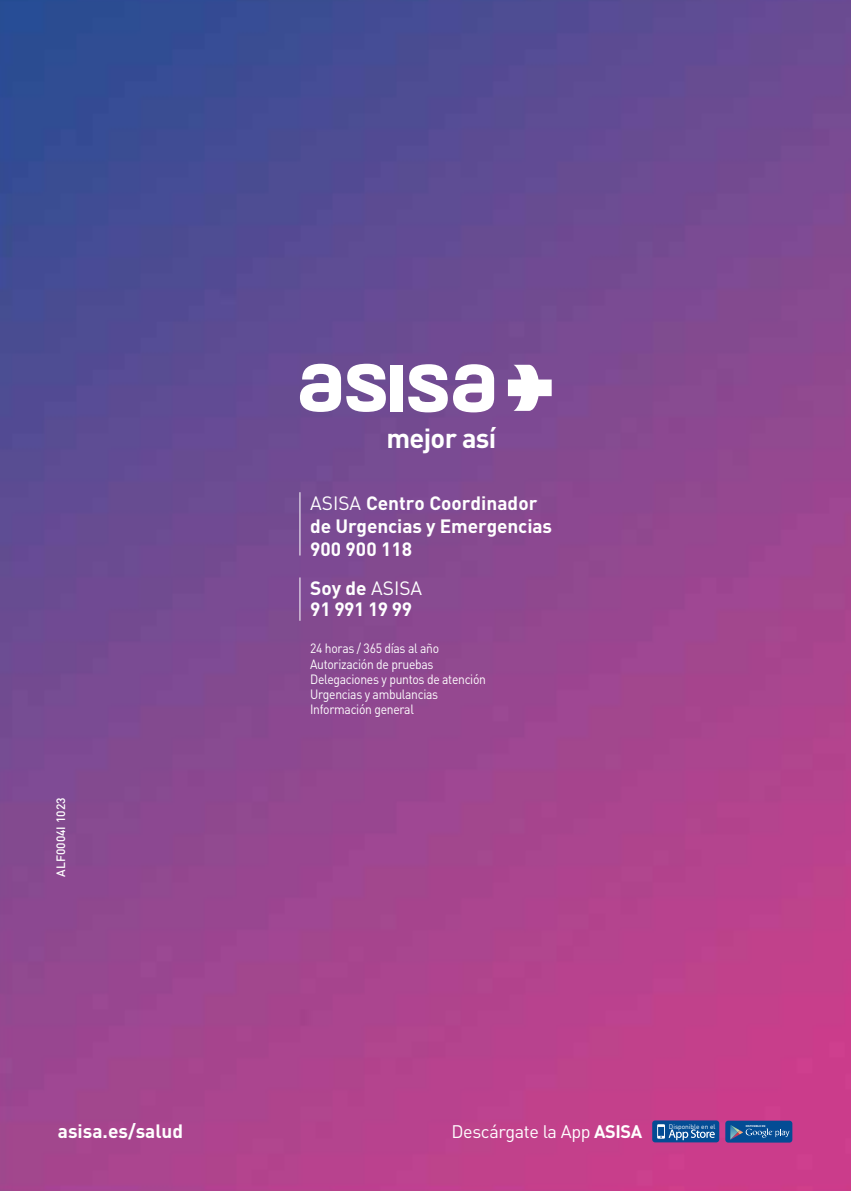
<style>
.page{position:relative;width:851px;height:1191px;background:#fff}
.page>*{position:absolute;margin:0;border:0;box-sizing:border-box;transform-origin:0 0}
.t1{font:700 27.2px "DIN Pro";letter-spacing:-.025em;color:#fff}
.t2{font:700 19px/22.8px "DIN Pro";color:#fff}
.t3{font:18px "DIN Pro";letter-spacing:-.025em;color:#fff}
.t4{font:13.4px/15.2px "DIN Pro";letter-spacing:-.025em;color:#fff;scale:.91 1}
.t5{font:500 12px "DIN Pro";color:#fff}
.t6{font:6.6px "DIN Pro";color:#fff}
.t7{font:700 2.8px "DIN Pro";color:#fff}
.s1{font-weight:400}
.s2{font-weight:700}
</style>
<div class="page">
<img style="left:0;top:0;width:850px;height:1191px">
<div style="left:652px;top:1120px;width:67px;height:22px;background:#044c94;border-radius:3px"></div>
<svg style="left:657px;top:1124px;width:57px;height:16px"></svg>
<div style="left:725px;top:1120px;width:67px;height:22px;background:#044c94;border-radius:3px"></div>
<svg style="left:730px;top:1125px;width:59px;height:14px"></svg>
<hr style="left:299px;top:492px;width:1px;height:63px;background:#fff">
<hr style="left:299px;top:577px;width:1px;height:44px;background:#fff">
<svg style="left:508px;top:365px;width:43px;height:46px"></svg>
<svg style="left:300px;top:364px;width:86px;height:48px"></svg>
<div style="left:390px;top:365px;width:13px;height:46px;background:#fff"></div>
<svg style="left:408px;top:364px;width:39px;height:48px"></svg>
<svg style="left:453px;top:364px;width:41px;height:48px"></svg>
<p class="t5" style="left:51px;top:876px;width:80px;rotate:-90deg">ALF0004I 1023</p>
<h1 class="t1" style="left:386px;top:419px;width:111px">mejor así</h1>
<h2 class="t2" style="left:310px;top:491px;width:243px"><span class="s1">ASISA</span> Centro Coordinador de Urgencias y Emergencias<br>900 900 118</h2>
<h2 class="t2" style="left:310px;top:577px;width:114px;line-height:21.2px">Soy de <span class="s1">ASISA<br></span>91 991 19 99</h2>
<p class="t4" style="left:310px;top:640px;width:195px">24 horas / 365 días al año<br>Autorización de pruebas<br>Delegaciones y puntos de atención<br>Urgencias y ambulancias<br>Información general</p>
<h2 class="t2" style="left:58px;top:1118px;width:127px">asisa.es/salud</h2>
<h3 class="t3" style="left:451px;top:1119px;width:192px">Descárgate la App <span class="s2">ASISA</span></h3>
<p class="t6" style="left:668px;top:1121px;width:48px">Disponible en el</p>
<p class="t7" style="left:745px;top:1124px;width:21px">DISPONIBLE EN</p>
</div>
